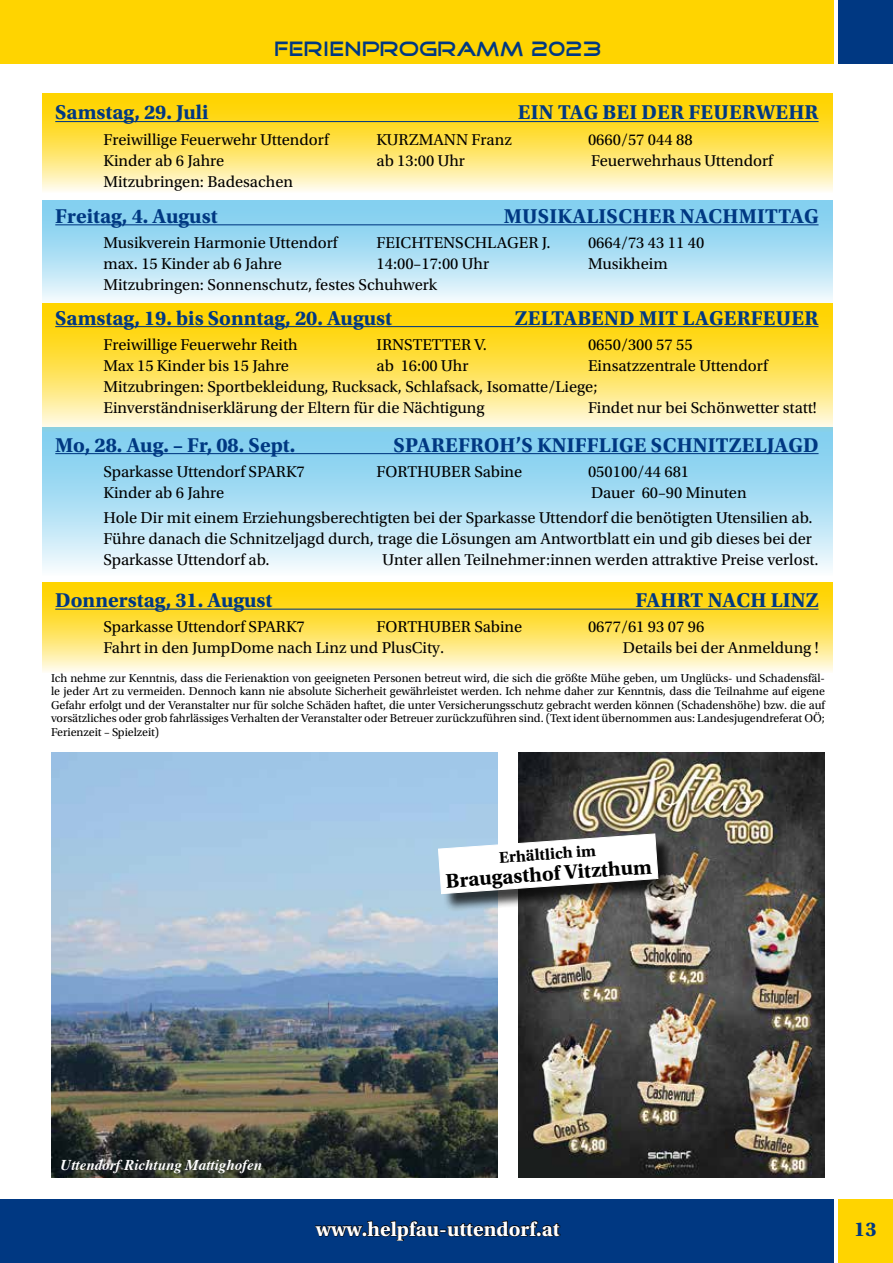
<style>
.page{position:relative;width:893px;height:1263px;background:#fff}
.page>*{position:absolute;margin:0;border:0;box-sizing:border-box;transform-origin:0 0}
.t1{font:700 21px "Utopia Std";letter-spacing:.005em;color:#003882}
.t2{font:700 21px "Utopia Std";color:#fff}
.t3{font:700 21px "Utopia Std";color:#000}
.t4{font:21px "Good Times";color:#003882}
.t5{font:16.5px/21px "Utopia Std";color:#000}
.t6{font:700 16.5px "Utopia Std";color:#000}
.t7{font:italic 700 15px "Times";color:#fff}
.t8{font:12px/13.5px "Utopia Std";letter-spacing:-.005em;color:#000;text-align:justify}
</style>
<div class="page">
<div style="left:0;top:0;width:833px;height:64px;background:#ffd400"></div>
<div style="left:0;top:1199px;width:833px;height:64px;background:#003882"></div>
<div style="left:838px;top:1199px;width:55px;height:64px;background:#ffd400"></div>
<svg style="left:315px;top:1220px;width:246px;height:21px"></svg>
<div style="left:838px;top:0;width:55px;height:64px;background:#003882"></div>
<img style="left:51px;top:753px;width:446px;height:425px">
<svg style="left:43px;top:94px;width:790px;height:97px;background:#fee25b"></svg>
<div style="left:43px;top:200px;width:790px;height:105px;background:linear-gradient(to bottom,#73c9ee,#eef8fc)"></div>
<div style="left:43px;top:427px;width:790px;height:148px;background:linear-gradient(to bottom,#71c8ed,#eef8fd)"></div>
<svg style="left:43px;top:303px;width:790px;height:129px;background:#fae15e"></svg>
<svg style="left:43px;top:583px;width:790px;height:89px;background:#fde25c"></svg>
<hr style="left:55px;top:121px;width:764px;height:1px;background:#003882">
<hr style="left:55px;top:224px;width:764px;height:1px;background:#003882">
<hr style="left:55px;top:326px;width:764px;height:1px;background:#003882">
<hr style="left:55px;top:453px;width:764px;height:1px;background:#003882">
<hr style="left:55px;top:609px;width:764px;height:1px;background:#003882">
<img style="left:519px;top:753px;width:305px;height:425px">
<div style="left:441px;top:836px;width:236px;height:76px;background:#000;opacity:.75"></div>
<svg style="left:437px;top:833px;width:222px;height:61px"></svg>
<p class="t4" style="left:274px;top:39px;width:329px">FERIENPROGRAMM 2023</p>
<p class="t1" style="left:55px;top:100px;width:155px">Samstag, 29. Juli</p>
<p class="t1" style="left:518px;top:100px;width:302px">EIN TAG BEI DER FEUERWEHR</p>
<p class="t5" style="left:104px;top:129px;width:227px">Freiwillige Feuerwehr Uttendorf</p>
<p class="t5" style="left:377px;top:129px;width:137px">KURZMANN Franz</p>
<p class="t5" style="left:588px;top:129px;width:106px">0660/57 044 88</p>
<p class="t5" style="left:104px;top:150px;width:122px">Kinder ab 6 Jahre</p>
<p class="t5" style="left:376px;top:150px;width:90px">ab 13:00 Uhr</p>
<p class="t5" style="left:591px;top:150px;width:183px">Feuerwehrhaus Uttendorf</p>
<p class="t5" style="left:103px;top:171px;width:191px">Mitzubringen: Badesachen</p>
<p class="t1" style="left:55px;top:204px;width:164px">Freitag, 4. August</p>
<p class="t1" style="left:504px;top:204px;width:316px">MUSIKALISCHER NACHMITTAG</p>
<p class="t5" style="left:104px;top:232px;width:236px">Musikverein Harmonie Uttendorf</p>
<p class="t5" style="left:377px;top:232px;width:176px">FEICHTENSCHLAGER J.</p>
<p class="t5" style="left:588px;top:232px;width:118px">0664/73 43 11 40</p>
<p class="t5" style="left:104px;top:253px;width:180px">max. 15 Kinder ab 6 Jahre</p>
<p class="t5" style="left:376px;top:253px;width:114px">14:00–17:00 Uhr</p>
<p class="t5" style="left:588px;top:253px;width:81px">Musikheim</p>
<p class="t5" style="left:103px;top:274px;width:335px">Mitzubringen: Sonnenschutz, festes Schuhwerk</p>
<p class="t1" style="left:55px;top:305px;width:338px">Samstag, 19. bis Sonntag, 20. August</p>
<p class="t1" style="left:515px;top:305px;width:305px">ZELTABEND MIT LAGERFEUER</p>
<p class="t5" style="left:104px;top:334px;width:196px">Freiwillige Feuerwehr Reith</p>
<p class="t5" style="left:377px;top:334px;width:112px">IRNSTETTER V.</p>
<p class="t5" style="left:588px;top:334px;width:106px">0650/300 57 55</p>
<p class="t5" style="left:104px;top:355px;width:187px">Max 15 Kinder bis 15 Jahre</p>
<p class="t5" style="left:376px;top:355px;width:93px">ab 16:00 Uhr</p>
<p class="t5" style="left:103px;top:355px;width:666px;text-indent:485px">Einsatzzentrale Uttendorf<br>Mitzubringen: Sportbekleidung, Rucksack, Schlafsack, Isomatte/Liege;<br>Einverständniserklärung der Eltern für die Nächtigung</p>
<p class="t5" style="left:588px;top:397px;width:230px">Findet nur bei Schönwetter statt!</p>
<p class="t1" style="left:55px;top:432px;width:242px">Mo, 28. Aug. – Fr, 08. Sept.</p>
<p class="t1" style="left:394px;top:432px;width:426px">SPAREFROH’S KNIFFLIGE SCHNITZELJAGD</p>
<p class="t5" style="left:104px;top:461px;width:203px">Sparkasse Uttendorf SPARK7</p>
<p class="t5" style="left:377px;top:461px;width:147px">FORTHUBER Sabine</p>
<p class="t5" style="left:588px;top:461px;width:103px">050100/44 681</p>
<p class="t5" style="left:104px;top:482px;width:122px">Kinder ab 6 Jahre</p>
<p class="t5" style="left:103px;top:480px;width:710px;line-height:25.2px;text-indent:488px">Dauer 60–90 Minuten<br>Hole Dir mit einem Erziehungsberechtigten bei der Sparkasse Uttendorf die benötigten Utensilien ab.</p>
<p class="t5" style="left:103px;top:528px;width:710px">Führe danach die Schnitzeljagd durch, trage die Lösungen am Antwortblatt ein und gib dieses bei der<br>Sparkasse Uttendorf ab.</p>
<p class="t5" style="left:383px;top:549px;width:437px">Unter allen Teilnehmer:innen werden attraktive Preise verlost.</p>
<p class="t1" style="left:55px;top:588px;width:219px">Donnerstag, 31. August</p>
<p class="t1" style="left:636px;top:588px;width:184px">FAHRT NACH LINZ</p>
<p class="t5" style="left:104px;top:617px;width:203px">Sparkasse Uttendorf SPARK7</p>
<p class="t5" style="left:377px;top:617px;width:147px">FORTHUBER Sabine</p>
<p class="t5" style="left:588px;top:617px;width:118px">0677/61 93 07 96</p>
<p class="t5" style="left:104px;top:638px;width:342px">Fahrt in den JumpDome nach Linz und PlusCity.</p>
<p class="t5" style="left:623px;top:638px;width:197px">Details bei der Anmeldung !</p>
<p class="t8" style="left:51px;top:671px;width:775px">Ich nehme zur Kenntnis, dass die Ferienaktion von geeigneten Personen betreut wird, die sich die größte Mühe geben, um Unglücks- und Schadensfäl&shy;le jeder Art zu vermeiden. Dennoch kann nie absolute Sicherheit gewährleistet werden. Ich nehme daher zur Kenntnis, dass die Teilnahme auf eigene Gefahr erfolgt und der Veranstalter nur für solche Schäden haftet, die unter Versicherungsschutz gebracht werden können (Schadenshöhe) bzw. die auf vorsätzliches oder grob fahrlässiges Verhalten der Veranstalter oder Betreuer zurückzuführen sind. (Text ident übernommen aus: Landesjugendreferat OÖ; Ferienzeit – Spielzeit)</p>
<p class="t6" style="left:499px;top:848px;width:98px;rotate:-4deg">Erhältlich im</p>
<p class="t3" style="left:445px;top:869px;width:208px;rotate:-4deg">Braugasthof Vitzthum</p>
<p class="t7" style="left:61px;top:1151px;width:203px">Uttendorf Richtung Mattighofen</p>
<p class="t2" style="left:316px;top:1217px;width:246px">www.helpfau-uttendorf.at</p>
<p class="t1" style="left:854px;top:1217px;width:24px">13</p>
</div>
